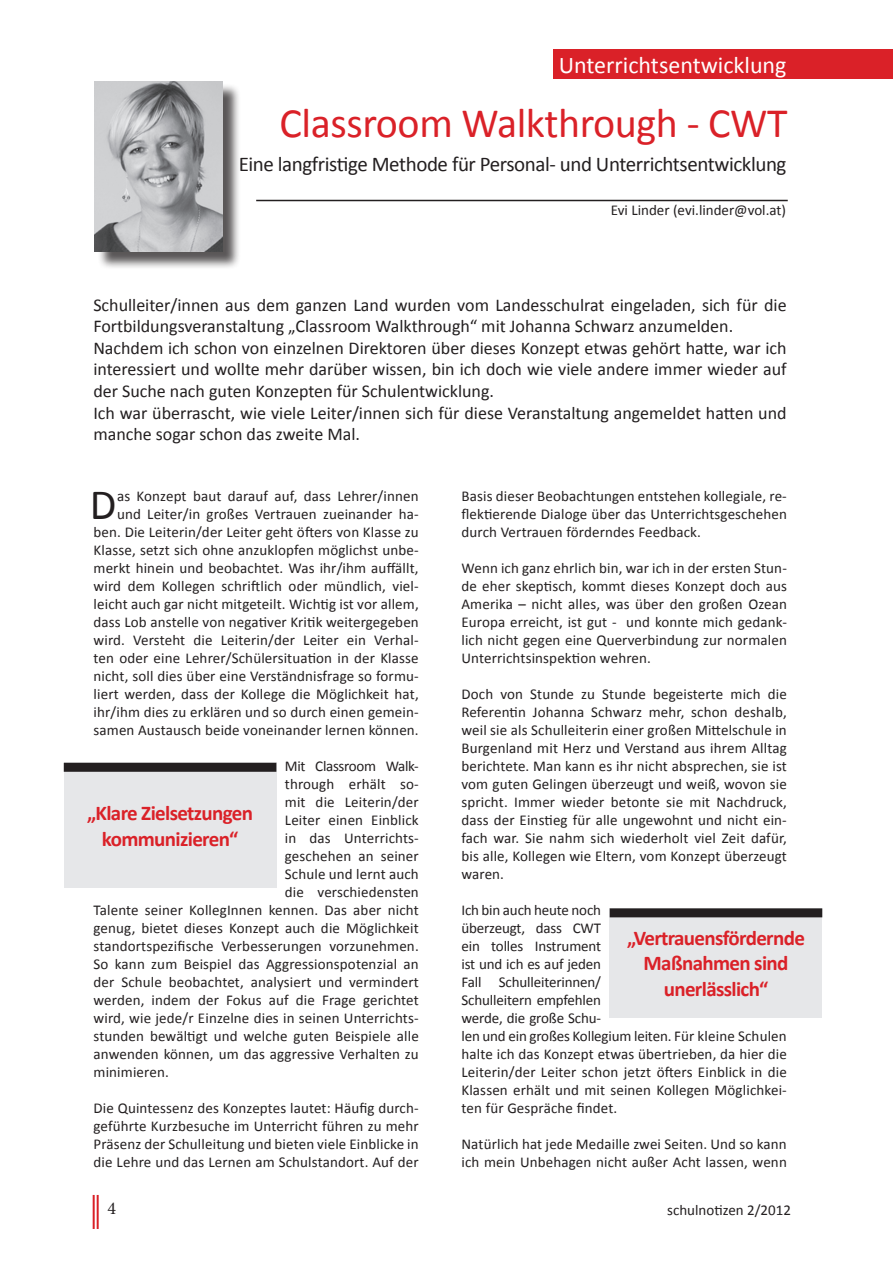
<style>
.page{position:relative;width:893px;height:1263px;background:#fff}
.page>*{position:absolute;margin:0;border:0;box-sizing:border-box;transform-origin:0 0}
.t1{font:43.35px "Calibri";color:#231f20}
.t2{font:42px "Calibri";letter-spacing:-.01em;color:#da2128}
.t3{font:24px "Calibri";color:#fff}
.t4{font:700 21px/25.2px "Calibri";letter-spacing:-.03em;color:#da2128;text-align:center}
.t5{font:21px "Calibri";letter-spacing:-.02em;color:#231f20}
.t6{font:18px/21.6px "Calibri";color:#231f20}
.t7{font:18px "Minion Pro";color:#231f20}
.t8{font:15px/18px "Calibri";letter-spacing:.01em;color:#231f20;text-align:justify}
.t9{font:15px/18px "Calibri";letter-spacing:-.01em;color:#231f20}
.t10{font:15px "Calibri";letter-spacing:-.02em;color:#231f20}
</style>
<div class="page">
<hr style="left:97px;top:1195px;width:2px;height:34px;background:#da2128">
<hr style="left:93px;top:1195px;width:2px;height:34px;background:#da2128">
<hr style="left:256px;top:200px;width:532px;height:1px;background:#231f20">
<div style="left:554px;top:49px;width:339px;height:29px;background:#da2128"></div>
<div style="left:97px;top:83px;width:143px;height:187px;background:#231f20;opacity:.75"></div>
<img style="left:94px;top:81px;width:128px;height:170px">
<div style="left:64px;top:762px;width:212px;height:126px;background:#e6e7e9"></div>
<div style="left:64px;top:763px;width:212px;height:9px;background:#231f20"></div>
<div style="left:610px;top:908px;width:212px;height:109px;background:#e6e7e9"></div>
<div style="left:610px;top:908px;width:212px;height:9px;background:#231f20"></div>
<h3 class="t3" style="left:559px;top:50px;width:229px">Unterrichtsentwicklung</h3>
<h2 class="t2" style="left:280px;top:97px;width:509px">Classroom Walkthrough - CWT</h2>
<h3 class="t5" style="left:239px;top:151px;width:549px">Eine langfristige Methode für Personal- und Unterrichtsentwicklung</h3>
<p class="t8" style="left:611px;top:201px;width:177px">Evi Linder (evi.linder@vol.at)</p>
<p class="t6" style="left:93px;top:294px;width:695px">Schulleiter/innen aus dem ganzen Land wurden vom Landesschulrat eingeladen, sich für die Fortbildungsveranstaltung „Classroom Walkthrough“ mit Johanna Schwarz anzumelden.<br>Nachdem ich schon von einzelnen Direktoren über dieses Konzept etwas gehört hatte, war ich interessiert und wollte mehr darüber wissen, bin ich doch wie viele andere immer wieder auf der Suche nach guten Konzepten für Schulentwicklung.<br>Ich war überrascht, wie viele Leiter/innen sich für diese Veranstaltung angemeldet hatten und manche sogar schon das zweite Mal.</p>
<p class="t8" style="left:94px;top:487px;width:327px;text-align:right">as Konzept baut darauf auf, dass Lehrer/innen und Leiter/in großes Vertrauen zueinander ha&shy;ben. Die Leiterin/der Leiter geht öfters von Klasse zu Klasse, setzt sich ohne anzuklopfen möglichst unbe&shy;merkt hinein und beobachtet. Was ihr/ihm auffällt, wird dem Kollegen schriftlich oder mündlich, viel&shy;leicht auch gar nicht mitgeteilt. Wichtig ist vor allem, dass Lob anstelle von negativer Kritik weitergegeben wird. Versteht die Leiterin/der Leiter ein Verhal&shy;ten oder eine Lehrer/Schülersituation in der Klasse nicht, soll dies über eine Verständnisfrage so formu&shy;liert werden, dass der Kollege die Möglichkeit hat, ihr/ihm dies zu erklären und so durch einen gemein&shy;samen Austausch beide voneinander lernen können.</p>
<p class="t10" style="left:285px;top:756px;width:135px">Mit Classroom Walk-</p>
<p class="t8" style="left:285px;top:775px;width:135px">through erhält so-</p>
<p class="t8" style="left:285px;top:793px;width:135px">mit die Leiterin/der</p>
<p class="t8" style="left:285px;top:811px;width:135px">Leiter einen Einblick</p>
<p class="t8" style="left:285px;top:829px;width:135px">in das Unterrichts-</p>
<p class="t8" style="left:285px;top:847px;width:135px">geschehen an seiner</p>
<p class="t8" style="left:285px;top:865px;width:135px">Schule und lernt auch</p>
<p class="t8" style="left:285px;top:883px;width:135px">die verschiedensten</p>
<p class="t8" style="left:94px;top:901px;width:327px">Talente seiner KollegInnen kennen. Das aber nicht</p>
<p class="t8" style="left:94px;top:919px;width:327px">genug, bietet dieses Konzept auch die Möglichkeit</p>
<p class="t8" style="left:94px;top:937px;width:327px">standortspezifische Verbesserungen vorzunehmen.</p>
<p class="t8" style="left:94px;top:955px;width:327px">So kann zum Beispiel das Aggressionspotenzial an</p>
<p class="t8" style="left:94px;top:973px;width:327px">der Schule beobachtet, analysiert und vermindert</p>
<p class="t8" style="left:94px;top:991px;width:327px">werden, indem der Fokus auf die Frage gerichtet</p>
<p class="t8" style="left:94px;top:1009px;width:327px">wird, wie jede/r Einzelne dies in seinen Unterrichts-</p>
<p class="t8" style="left:94px;top:1027px;width:327px">stunden bewältigt und welche guten Beispiele alle</p>
<p class="t8" style="left:94px;top:1045px;width:327px">anwenden können, um das aggressive Verhalten zu</p>
<p class="t8" style="left:94px;top:1063px;width:77px">minimieren.</p>
<p class="t8" style="left:94px;top:1099px;width:327px">Die Quintessenz des Konzeptes lautet: Häufig durch&shy;geführte Kurzbesuche im Unterricht führen zu mehr Präsenz der Schulleitung und bieten viele Einblicke in die Lehre und das Lernen am Schulstandort. Auf der</p>
<h1 class="t1" style="left:90px;top:477px;width:28px">D</h1>
<h3 class="t4" style="left:87px;top:801px;width:168px">„Klare Zielsetzungen kommunizieren“</h3>
<p class="t8" style="left:461px;top:487px;width:327px">Basis dieser Beobachtungen entstehen kollegiale, re&shy;flektierende Dialoge über das Unterrichtsgeschehen durch Vertrauen förderndes Feedback.</p>
<p class="t8" style="left:461px;top:559px;width:327px">Wenn ich ganz ehrlich bin, war ich in der ersten Stun&shy;de eher skeptisch, kommt dieses Konzept doch aus Amerika – nicht alles, was über den großen Ozean Europa erreicht, ist gut - und konnte mich gedank&shy;lich nicht gegen eine Querverbindung zur normalen Unterrichtsinspektion wehren.</p>
<p class="t8" style="left:461px;top:685px;width:327px">Doch von Stunde zu Stunde begeisterte mich die Referentin Johanna Schwarz mehr, schon deshalb, weil sie als Schulleiterin einer großen Mittelschule in Burgenland mit Herz und Verstand aus ihrem Alltag berichtete. Man kann es ihr nicht absprechen, sie ist vom guten Gelingen überzeugt und weiß, wovon sie spricht. Immer wieder betonte sie mit Nachdruck, dass der Einstieg für alle ungewohnt und nicht ein&shy;fach war. Sie nahm sich wiederholt viel Zeit dafür, bis alle, Kollegen wie Eltern, vom Konzept überzeugt waren.</p>
<p class="t9" style="left:461px;top:901px;width:327px">Ich bin auch heute noch<br>überzeugt, dass CWT<br>ein tolles Instrument<br>ist und ich es auf jeden<br>Fall Schulleiterinnen/<br>Schulleitern empfehlen<br>werde, die große Schu-<br>len und ein großes Kollegium leiten. Für kleine Schulen halte ich das Konzept etwas übertrieben, da hier die Leiterin/der Leiter schon jetzt öfters Einblick in die Klassen erhält und mit seinen Kollegen Möglichkei&shy;ten für Gespräche findet.</p>
<p class="t8" style="left:461px;top:1135px;width:327px">Natürlich hat jede Medaille zwei Seiten. Und so kann ich mein Unbehagen nicht außer Acht lassen, wenn</p>
<h3 class="t4" style="left:627px;top:926px;width:179px">„Vertrauensfördernde<br>Maßnahmen sind unerlässlich“</h3>
<p class="t7" style="left:107px;top:1196px;width:10px">4</p>
<p class="t8" style="left:667px;top:1201px;width:125px">schulnotizen 2/2012</p>
</div>
